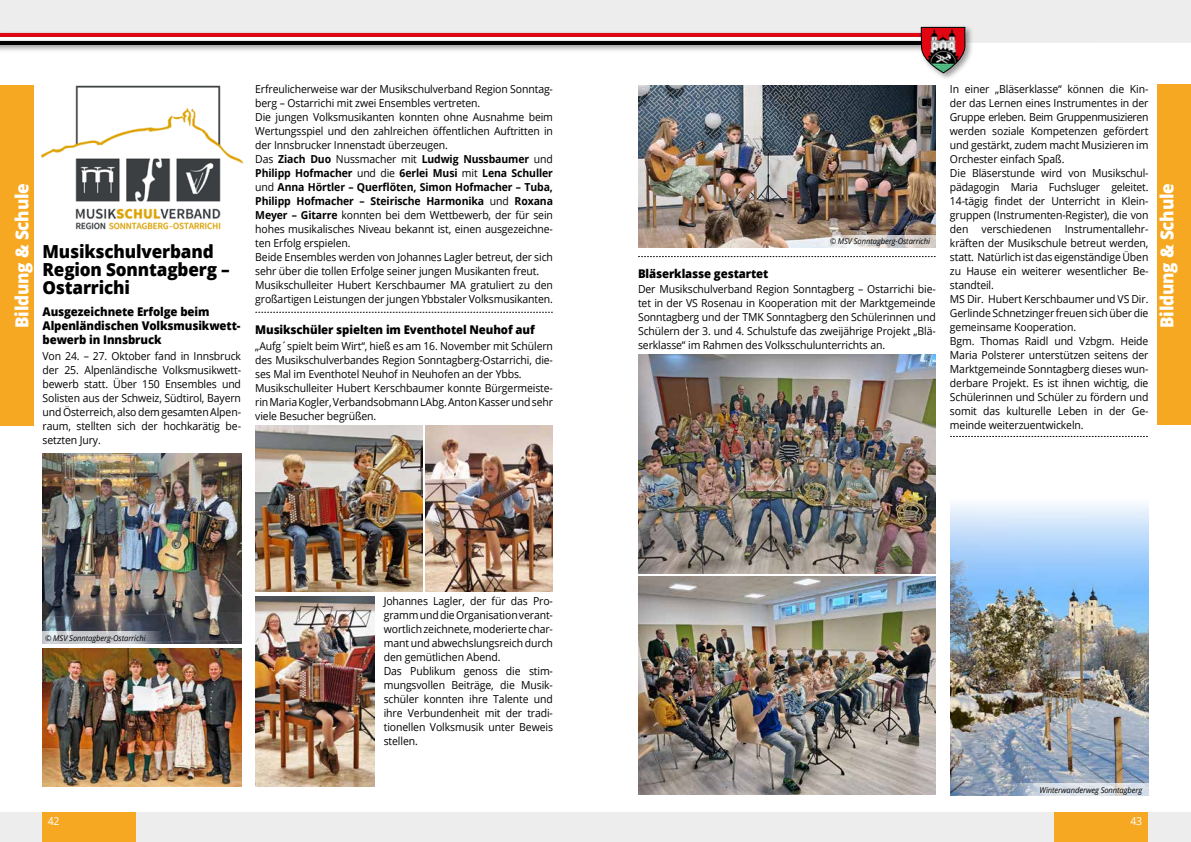
<style>
.page{position:relative;width:1191px;height:842px;background:#fff}
.page>*{position:absolute;margin:0;border:0;box-sizing:border-box;transform-origin:0 0}
.t1{font:800 18px/18px "Open Sans";letter-spacing:-.01em;color:#000;scale:.95 1}
.t2{font:800 18px "Open Sans";letter-spacing:-.01em;color:#fff;scale:.95 1}
.t3{font:800 12px/14px "Open Sans";letter-spacing:-.01em;color:#000;scale:.95 1}
.t4{font:11px/14px "Open Sans";letter-spacing:-.01em;color:#000;scale:.95 1}
.t5{font:11px "Open Sans";color:#fff;scale:.95 1}
.t6{font:italic 8px "Open Sans";letter-spacing:-.01em;color:#000;scale:.95 1}
.s1{font-weight:700}
</style>
<div class="page">
<svg style="left:950px;top:436px;width:197px;height:1px"></svg>
<img style="left:40px;top:85px;width:204px;height:145px">
<img style="left:43px;top:454px;width:198px;height:190px">
<img style="left:42px;top:649px;width:199px;height:138px">
<img style="left:255px;top:425px;width:167px;height:166px">
<img style="left:425px;top:425px;width:128px;height:166px">
<img style="left:255px;top:597px;width:119px;height:190px">
<img style="left:638px;top:86px;width:297px;height:161px">
<svg style="left:42px;top:632px;width:119px;height:12px"></svg>
<svg style="left:822px;top:235px;width:113px;height:12px"></svg>
<img style="left:950px;top:592px;width:198px;height:203px">
<svg style="left:1006px;top:784px;width:142px;height:12px;background:#ced5df"></svg>
<svg style="left:950px;top:504px;width:199px;height:88px;background:#b1d5fa"></svg>
<img style="left:638px;top:576px;width:297px;height:218px">
<img style="left:638px;top:355px;width:297px;height:218px">
<svg style="left:256px;top:312px;width:296px;height:1px"></svg>
<svg style="left:638px;top:256px;width:297px;height:1px"></svg>
<div style="left:0;top:812px;width:1191px;height:30px;background:#ededed"></div>
<div style="left:0;top:0;width:1191px;height:43px;background:#ededed"></div>
<div style="left:0;top:30px;width:951px;height:15px;background:#e3e0e1"></div>
<hr style="left:0;top:33px;width:943px;height:4px;background:#e30613">
<div style="left:0;top:34px;width:951px;height:15px;background:#d90915"></div>
<hr style="left:0;top:37px;width:943px;height:4px;background:#fff">
<div style="left:0;top:38px;width:951px;height:15px;background:#000;opacity:.4"></div>
<hr style="left:0;top:41px;width:943px;height:4px;background:#000">
<div style="left:918px;top:24px;width:55px;height:57px;background:#000;opacity:.4"></div>
<svg style="left:920px;top:26px;width:46px;height:48px"></svg>
<div style="left:0;top:85px;width:34px;height:340px;background:#f7a823"></div>
<div style="left:42px;top:812px;width:94px;height:30px;background:#f7a823"></div>
<div style="left:1157px;top:85px;width:34px;height:340px;background:#f7a823"></div>
<div style="left:1054px;top:812px;width:94px;height:30px;background:#f7a823"></div>
<p class="t4" style="left:950px;top:82px;width:210px">In einer „Bläserklasse“ können die Kin&shy;der das Lernen eines Instrumentes in der Gruppe erleben. Beim Gruppenmusizieren werden soziale Kompetenzen gefördert und gestärkt, zudem macht Musizieren im Orchester einfach Spaß.<br>Die Bläserstunde wird von Musikschul&shy;pädagogin Maria Fuchsluger geleitet.<br>14-tägig findet der Unterricht in Klein&shy;gruppen (Instrumenten-Register), die von den verschiedenen Instrumentallehr&shy;kräften der Musikschule betreut werden, statt. Natürlich ist das eigenständige Üben zu Hause ein weiterer wesentlicher Be&shy;standteil.<br>MS Dir. Hubert Kerschbaumer und VS Dir.<br>Gerlinde Schnetzinger freuen sich über die gemeinsame Kooperation.<br>Bgm. Thomas Raidl und Vzbgm. Heide Maria Polsterer unterstützen seitens der Marktgemeinde Sonntagberg dieses wun&shy;derbare Projekt. Es ist ihnen wichtig, die Schülerinnen und Schüler zu fördern und somit das kulturelle Leben in der Ge&shy;meinde weiterzuentwickeln.</p>
<p class="t4" style="left:255px;top:82px;width:315px">Erfreulicherweise war der Musikschulverband Region Sonntag&shy;berg – Ostarrichi mit zwei Ensembles vertreten.<br>Die jungen Volksmusikanten konnten ohne Ausnahme beim Wertungsspiel und den zahlreichen öffentlichen Auftritten in der Innsbrucker Innenstadt überzeugen.<br>Das <span class="s1">Ziach Duo</span> Nussmacher mit <span class="s1">Ludwig Nussbaumer</span> und <span class="s1">Philipp Hofmacher</span> und die <span class="s1">6erlei Musi</span> mit <span class="s1">Lena Schuller </span>und <span class="s1">Anna Hörtler – Querflöten, Simon Hofmacher – Tuba, Philipp Hofmacher – Steirische Harmonika</span> und <span class="s1">Roxana Meyer – Gitarre</span> konnten bei dem Wettbewerb, der für sein hohes musikalisches Niveau bekannt ist, einen ausgezeichne&shy;ten Erfolg erspielen.<br>Beide Ensembles werden von Johannes Lagler betreut, der sich sehr über die tollen Erfolge seiner jungen Musikanten freut.<br>Musikschulleiter Hubert Kerschbaumer MA gratuliert zu den großartigen Leistungen der jungen Ybbstaler Volksmusikanten.</p>
<p class="t3" style="left:255px;top:322px;width:296px">Musikschüler spielten im Eventhotel Neuhof auf</p>
<p class="t4" style="left:255px;top:338px;width:315px">„Aufg´spielt beim Wirt“, hieß es am 16. November mit Schülern des Musikschulverbandes Region Sonntagberg-Ostarrichi, die&shy;ses Mal im Eventhotel Neuhof in Neuhofen an der Ybbs.<br>Musikschulleiter Hubert Kerschbaumer konnte Bürgermeiste&shy;rin Maria Kogler, Verbandsobmann LAbg. Anton Kasser und sehr viele Besucher begrüßen.</p>
<h1 class="t2" style="left:8px;top:328px;width:154px;rotate:-90deg">Bildung &amp; Schule</h1>
<h1 class="t2" style="left:1153px;top:328px;width:154px;rotate:-90deg">Bildung &amp; Schule</h1>
<p class="t6" style="left:829px;top:236px;width:107px">© MSV Sonntagberg-Ostarrichi</p>
<h1 class="t1" style="left:43px;top:241px;width:198px">Musikschulverband<br>Region Sonntagberg –<br>Ostarrichi</h1>
<p class="t3" style="left:43px;top:304px;width:210px">Ausgezeichnete Erfolge beim<br>Alpenländischen Volksmusikwett&shy;bewerb in Innsbruck</p>
<p class="t4" style="left:43px;top:349px;width:210px;text-align:justify">Von 24. – 27. Oktober fand in Innsbruck der 25. Alpenländische Volksmusikwett&shy;bewerb statt. Über 150 Ensembles und Solisten aus der Schweiz, Südtirol, Bayern und Österreich, also dem gesamten Alpen&shy;raum, stellten sich der hochkarätig be&shy;setzten Jury.</p>
<p class="t3" style="left:638px;top:266px;width:139px">Bläserklasse gestartet</p>
<p class="t4" style="left:638px;top:282px;width:315px;text-align:justify">Der Musikschulverband Region Sonntagberg – Ostarrichi bie&shy;tet in der VS Rosenau in Kooperation mit der Marktgemeinde Sonntagberg und der TMK Sonntagberg den Schülerinnen und Schülern der 3. und 4. Schulstufe das zweijährige Projekt „Blä&shy;serklasse“ im Rahmen des Volksschulunterrichts an.</p>
<p class="t6" style="left:45px;top:633px;width:107px">© MSV Sonntagberg-Ostarrichi</p>
<p class="t4" style="left:384px;top:594px;width:180px">Johannes Lagler, der für das Pro&shy;gramm und die Organisation verant&shy;wortlich zeichnete, moderierte char&shy;mant und abwechslungsreich durch den gemütlichen Abend.<br>Das Publikum genoss die stim&shy;mungsvollen Beiträge, die Musik&shy;schüler konnten ihre Talente und ihre Verbundenheit mit der tradi&shy;tionellen Volksmusik unter Beweis stellen.</p>
<p class="t6" style="left:1039px;top:784px;width:110px">Winterwanderweg Sonntagberg</p>
<p class="t5" style="left:48px;top:813px;width:14px">42</p>
<p class="t5" style="left:1130px;top:813px;width:14px">43</p>
</div>
